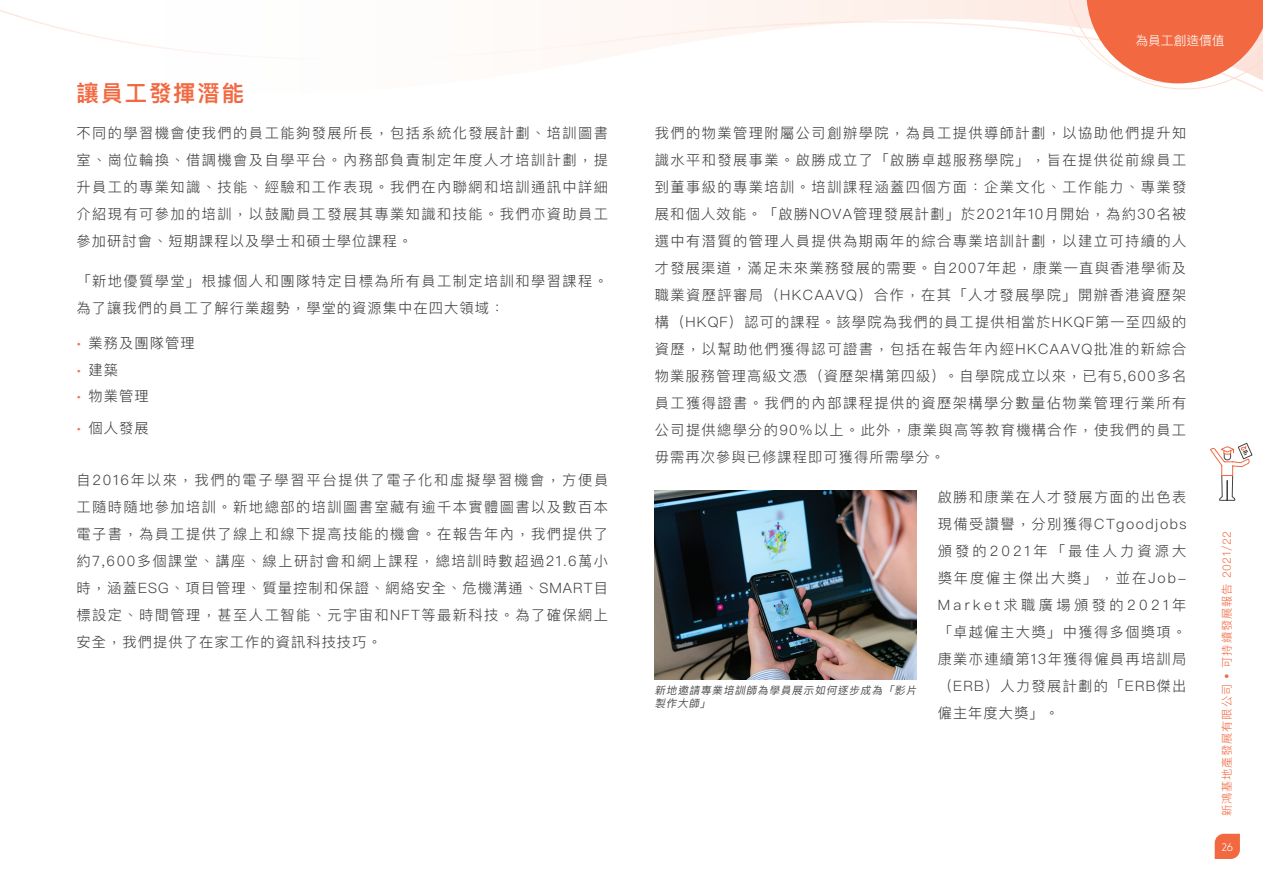
<style>
.page{position:relative;width:1263px;height:893px;background:#fff}
.page>*{position:absolute;margin:0;border:0;box-sizing:border-box;transform-origin:0 0}
.t1{font:600 22.5px "Ping Fang HK";letter-spacing:.075em;color:#f26941}
.t2{font:300 14.25px/27px "Ping Fang HK";letter-spacing:.09em;color:#3e3e3f;text-align:justify}
.t3{font:300 12.75px "Ping Fang HK";color:#fff}
.t4{font:300 11.25px "Ping Fang HK";letter-spacing:.075em;color:#f26941}
.t5{font:300 11.25px "Niveau Grotesk";color:#fff}
.t6{font:italic 10.5px/12.8px "Ping Fang HK";color:#4b4c4d}
.s1{font-family:"Niveau Grotesk";font-size:13.5px;color:#f47850}
</style>
<div class="page">
<svg style="left:0;top:0;width:1263px;height:92px"></svg>
<img style="left:655px;top:491px;width:261px;height:189px">
<svg style="left:1051px;top:0;width:212px;height:89px"></svg>
<svg style="left:1215px;top:834px;width:25px;height:25px"></svg>
<svg style="left:1210px;top:443px;width:42px;height:58px"></svg>
<h1 class="t1" style="left:77px;top:80px;width:169px">讓員工發揮潛能</h1>
<p class="t2" style="left:77px;top:119px;width:533px">不同的學習機會使我們的員工能夠發展所長，包括系統化發展計劃、培訓圖書室、崗位輪換、借調機會及自學平台。內務部負責制定年度人才培訓計劃，提升員工的專業知識、技能、經驗和工作表現。我們在內聯網和培訓通訊中詳細介紹現有可參加的培訓，以鼓勵員工發展其專業知識和技能。我們亦資助員工參加研討會、短期課程以及學士和碩士學位課程。</p>
<p class="t2" style="left:77px;top:267px;width:533px">「新地優質學堂」根據個人和團隊特定目標為所有員工制定培訓和學習課程。為了讓我們的員工了解行業趨勢，學堂的資源集中在四大領域：</p>
<p class="t2" style="left:77px;top:329px;width:120px"><span class="s1">•</span> 業務及團隊管理</p>
<p class="t2" style="left:77px;top:356px;width:43px"><span class="s1">•</span> 建築</p>
<p class="t2" style="left:77px;top:383px;width:74px"><span class="s1">•</span> 物業管理</p>
<p class="t2" style="left:77px;top:414px;width:74px"><span class="s1">•</span> 個人發展</p>
<p class="t2" style="left:77px;top:466px;width:533px">自2016年以來，我們的電子學習平台提供了電子化和虛擬學習機會，方便員工隨時隨地參加培訓。新地總部的培訓圖書室藏有逾千本實體圖書以及數百本電子書，為員工提供了線上和線下提高技能的機會。在報告年內，我們提供了約7,600多個課堂、講座、線上研討會和網上課程，總培訓時數超過21.6萬小時，涵蓋ESG、項目管理、質量控制和保證、網絡安全、危機溝通、SMART目標設定、時間管理，甚至人工智能、元宇宙和NFT等最新科技。為了確保網上安全，我們提供了在家工作的資訊科技技巧。</p>
<p class="t3" style="left:1135px;top:32px;width:91px">為員工創造價值</p>
<p class="t2" style="left:655px;top:119px;width:533px">我們的物業管理附屬公司創辦學院，為員工提供導師計劃，以協助他們提升知識水平和發展事業。啟勝成立了「啟勝卓越服務學院」，旨在提供從前線員工到董事級的專業培訓。培訓課程涵蓋四個方面：企業文化、工作能力、專業發展和個人效能。「啟勝NOVA管理發展計劃」於2021年10月開始，為約30名被選中有潛質的管理人員提供為期兩年的綜合專業培訓計劃，以建立可持續的人才發展渠道，滿足未來業務發展的需要。自2007年起，康業一直與香港學術及職業資歷評審局（HKCAAVQ）合作，在其「人才發展學院」開辦香港資歷架構（HKQF）認可的課程。該學院為我們的員工提供相當於HKQF第一至四級的資歷，以幫助他們獲得認可證書，包括在報告年內經HKCAAVQ批准的新綜合物業服務管理高級文憑（資歷架構第四級）。自學院成立以來，已有5,600多名員工獲得證書。我們的內部課程提供的資歷架構學分數量佔物業管理行業所有公司提供總學分的90%以上。此外，康業與高等教育機構合作，使我們的員工毋需再次參與已修課程即可獲得所需學分。</p>
<p class="t2" style="left:938px;top:483px;width:250px">啟勝和康業在人才發展方面的出色表現備受讚譽，分別獲得CTgoodjobs頒發的2021年「最佳人力資源大獎年度僱主傑出大獎」，並在Job-Market求職廣場頒發的2021年「卓越僱主大獎」中獲得多個獎項。康業亦連續第13年獲得僱員再培訓局（ERB）人力發展計劃的「ERB傑出僱主年度大獎」。</p>
<p class="t6" style="left:655px;top:684px;width:265px">新地邀請專業培訓師為學員展示如何逐步成為「影片製作大師」</p>
<p class="t4" style="left:1220px;top:816px;width:287px;rotate:-90deg">新鴻基地產發展有限公司 • 可持續發展報告 2021/22</p>
<p class="t5" style="left:1222px;top:840px;width:13px">26</p>
</div>
